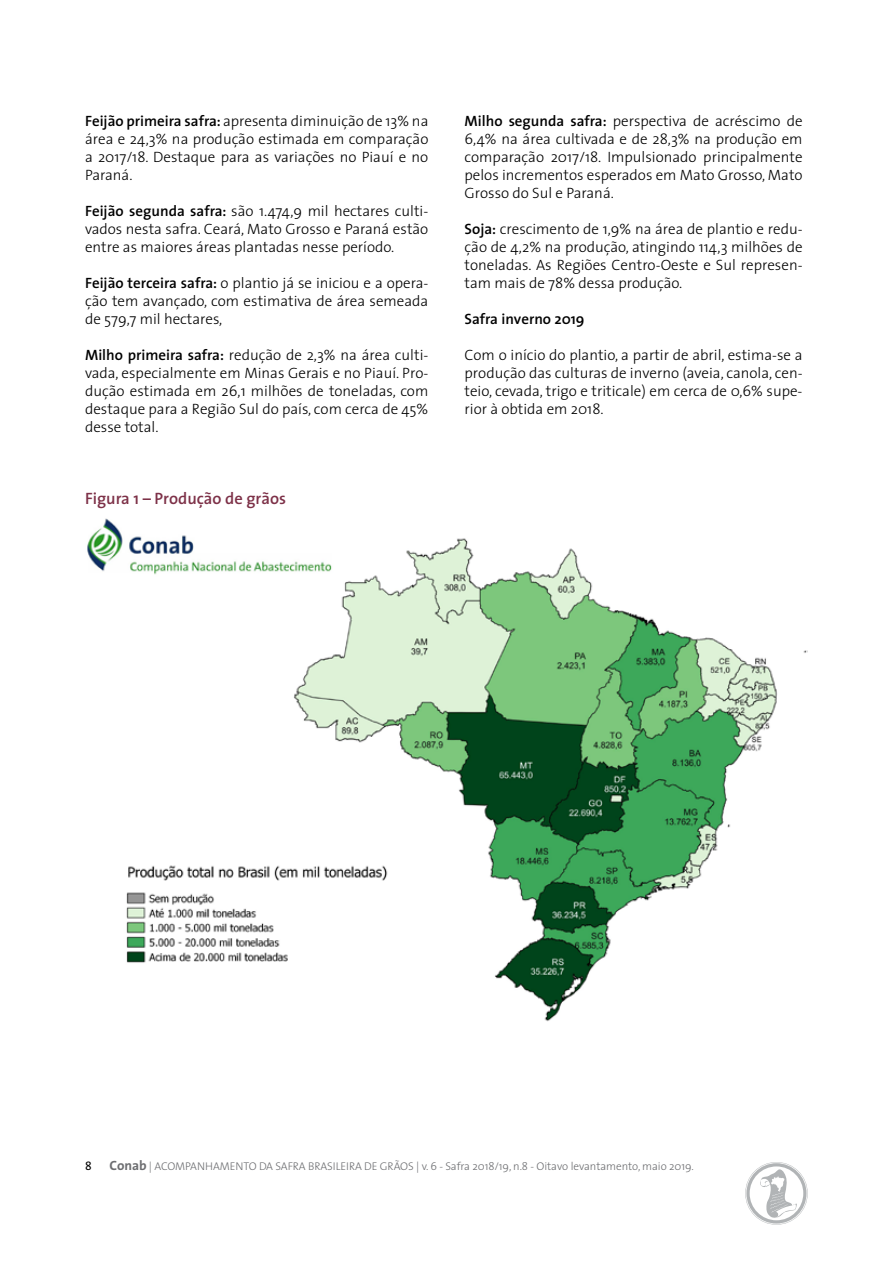
<style>
.page{position:relative;width:893px;height:1263px;background:#fff}
.page>*{position:absolute;margin:0;border:0;box-sizing:border-box;transform-origin:0 0}
.t1{font:600 16.5px "The Sans 6";color:#7d3148}
.t2{font:300 15px/18px "The Sans 3";color:#000;text-align:justify}
.t3{font:600 15px "The Sans 6";color:#000}
.t4{font:12px "The Sans 5";color:#000}
.t5{font:300 11.25px "The Sans 3";letter-spacing:-.005em;color:#6d6e71}
.s1{font-family:"The Sans 6";font-weight:600}
.s2{font-family:"The Sans 7 Bold Plain";font-weight:400;font-size:13.5px}
</style>
<div class="page">
<svg style="left:745px;top:1162px;width:63px;height:63px"></svg>
<img style="left:87px;top:518px;width:721px;height:504px">
<p class="t2" style="left:85px;top:111px;width:345px"><span class="s1">Feijão primeira safra:</span> apresenta diminuição de 13% na área e 24,3% na produção estimada em comparação a 2017/18. Destaque para as variações no Piauí e no Paraná.</p>
<p class="t2" style="left:85px;top:201px;width:345px"><span class="s1">Feijão segunda safra:</span> são 1.474,9 mil hectares culti&shy;vados nesta safra. Ceará, Mato Grosso e Paraná estão entre as maiores áreas plantadas nesse período.</p>
<p class="t2" style="left:85px;top:273px;width:345px"><span class="s1">Feijão terceira safra:</span> o plantio já se iniciou e a opera&shy;ção tem avançado, com estimativa de área semeada de 579,7 mil hectares,</p>
<p class="t2" style="left:85px;top:345px;width:345px"><span class="s1">Milho primeira safra:</span> redução de 2,3% na área culti&shy;vada, especialmente em Minas Gerais e no Piauí. Pro&shy;dução estimada em 26,1 milhões de toneladas, com destaque para a Região Sul do país, com cerca de 45% desse total.</p>
<p class="t1" style="left:85px;top:485px;width:203px">Figura 1 – Produção de grãos</p>
<p class="t2" style="left:465px;top:111px;width:340px"><span class="s1">Milho segunda safra:</span> perspectiva de acréscimo de 6,4% na área cultivada e de 28,3% na produção em comparação 2017/18. Impulsionado principalmente pelos incrementos esperados em Mato Grosso, Mato Grosso do Sul e Paraná.</p>
<p class="t2" style="left:465px;top:219px;width:340px"><span class="s1">Soja:</span> crescimento de 1,9% na área de plantio e redu&shy;ção de 4,2% na produção, atingindo 114,3 milhões de toneladas. As Regiões Centro-Oeste e Sul represen&shy;tam mais de 78% dessa produção.</p>
<p class="t3" style="left:465px;top:306px;width:122px">Safra inverno 2019</p>
<p class="t2" style="left:465px;top:345px;width:340px">Com o início do plantio, a partir de abril, estima-se a produção das culturas de inverno (aveia, canola, cen&shy;teio, cevada, trigo e triticale) em cerca de 0,6% supe&shy;rior à obtida em 2018.</p>
<p class="t4" style="left:85px;top:1156px;width:8px">8</p>
<p class="t5" style="left:109px;top:1157px;width:586px"><span class="s2">Conab</span> | ACOMPANHAMENTO DA SAFRA BRASILEIRA DE GRÃOS | v. 6 - Safra 2018/19, n.8 - Oitavo levantamento, maio 2019.</p>
</div>
